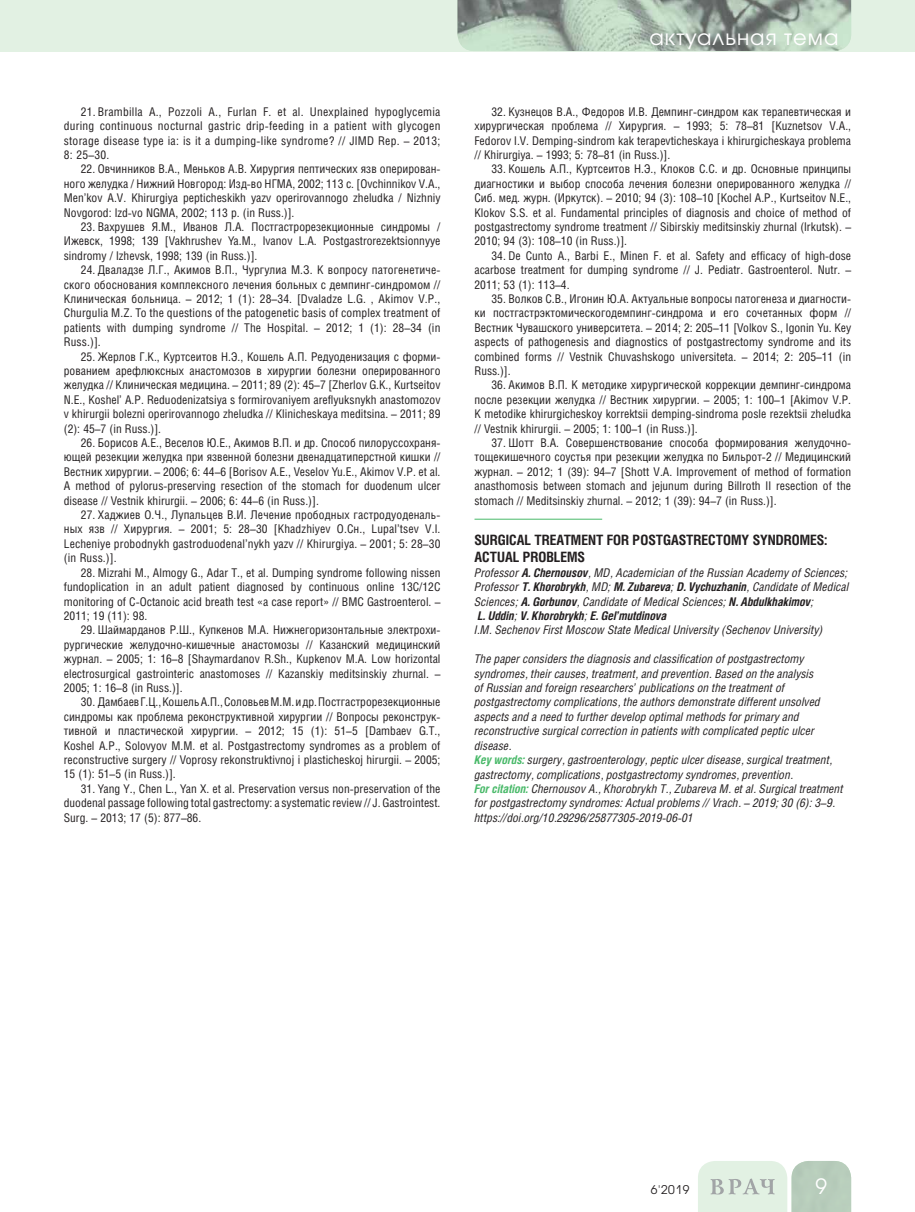
<style>
.page{position:relative;width:915px;height:1212px;background:#fff}
.page>*{position:absolute;margin:0;border:0;box-sizing:border-box;transform-origin:0 0}
.t1{font:21px "Avant Garde Gothic C";letter-spacing:.05em;color:#fff}
.t2{font:700 14.25px/17.1px "Helios Cond C";color:#231f20}
.t3{font:12px/14.4px "Helios Cond C";color:#231f20;text-align:justify}
.t4{font:italic 12px/14.4px "Helios Cond C";color:#231f20}
.t5{font:12px "Avant Garde Gothic C";color:#231f20}
.s1{font-weight:700}
.s2{font-weight:700;color:#49b969}
</style>
<div class="page">
<div style="left:0;top:0;width:914px;height:51px;background:#e2f1e3"></div>
<svg style="left:698px;top:1161px;width:152px;height:51px;background:#d0e0d2"></svg>
<img style="left:457px;top:0;width:393px;height:51px">
<hr style="left:474px;top:519px;width:128px;height:1px;background:#49b969">
<p class="t3" style="left:64px;top:106px;width:378px;text-indent:17px">21. Brambilla A., Pozzoli A., Furlan F. et al. Unexplained hypoglycemia during continuous nocturnal gastric drip-feeding in a patient with glycogen storage disease type ia: is it a dumping-like syndrome? // JIMD Rep. – 2013; 8: 25–30.</p>
<p class="t3" style="left:64px;top:163px;width:378px;text-indent:17px">22. Овчинников В.А., Меньков А.В. Хирургия пептических язв оперирован&shy;ного желудка / Нижний Новгород: Изд-во НГМА, 2002; 113 с. [Ovchinnikov V.A., Men’kov A.V. Khirurgiya pepticheskikh yazv operirovannogo zheludka / Nizhniy Novgorod: Izd-vo NGMA, 2002; 113 p. (in Russ.)].</p>
<p class="t3" style="left:64px;top:221px;width:378px;text-indent:17px">23. Вахрушев Я.М., Иванов Л.А. Постгастрорезекционные синдромы / Ижевск, 1998; 139 [Vakhrushev Ya.M., Ivanov L.A. Postgastrorezektsionnyye sindromy / Izhevsk, 1998; 139 (in Russ.)].</p>
<p class="t3" style="left:64px;top:264px;width:378px;text-indent:17px">24. Дваладзе Л.Г., Акимов В.П., Чургулиа М.З. К вопросу патогенетиче&shy;ского обоснования комплексного лечения больных с демпинг-синдромом // Клиническая больница. – 2012; 1 (1): 28–34. [Dvaladze L.G. , Akimov V.P., Churgulia M.Z. To the questions of the patogenetic basis of complex treatment of patients with dumping syndrome // The Hospital. – 2012; 1 (1): 28–34 (in Russ.)].</p>
<p class="t3" style="left:64px;top:350px;width:378px;text-indent:17px">25. Жерлов Г.К., Куртсеитов Н.Э., Кошель А.П. Редуоденизация с форми&shy;рованием арефлюксных анастомозов в хирургии болезни оперированного желудка // Клиническая медицина. – 2011; 89 (2): 45–7 [Zherlov G.K., Kurtseitov N.E., Koshel’ A.P. Reduodenizatsiya s formirovaniyem areflyuksnykh anastomozov v khirurgii bolezni operirovannogo zheludka // Klinicheskaya meditsina. – 2011; 89 (2): 45–7 (in Russ.)].</p>
<p class="t3" style="left:64px;top:437px;width:378px;text-indent:17px">26. Борисов А.Е., Веселов Ю.Е., Акимов В.П. и др. Способ пилоруссохраня&shy;ющей резекции желудка при язвенной болезни двенадцатиперстной кишки // Вестник хирургии. – 2006; 6: 44–6 [Borisov A.E., Veselov Yu.E., Akimov V.P. et al.<br>A method of pylorus-preserving resection of the stomach for duodenum ulcer disease // Vestnik khirurgii. – 2006; 6: 44–6 (in Russ.)].</p>
<p class="t3" style="left:64px;top:509px;width:378px;text-indent:17px">27. Хаджиев О.Ч., Лупальцев В.И. Лечение прободных гастродуоденаль&shy;ных язв // Хирургия. – 2001; 5: 28–30 [Khadzhiyev O.Cн., Lupal’tsev V.I.<br>Lecheniye probodnykh gastroduodenal’nykh yazv // Khirurgiya. – 2001; 5: 28–30 (in Russ.)].</p>
<p class="t3" style="left:64px;top:566px;width:378px;text-indent:17px">28. Mizrahi M., Almogy G., Adar T., et al. Dumping syndrome following nissen fundoplication in an adult patient diagnosed by continuous online 13C/12C monitoring of C-Octanoic acid breath test «a case report» // BMC Gastroenterol. – 2011; 19 (11): 98.</p>
<p class="t3" style="left:64px;top:624px;width:378px;text-indent:17px">29. Шаймарданов Р.Ш., Купкенов М.А. Нижнегоризонтальные электрохи&shy;рургические желудочно-кишечные анастомозы // Казанский медицинский журнал. – 2005; 1: 16–8 [Shaymardanov R.Sh., Kupkenov M.A. Low horizontal electrosurgical gastrointeric anastomoses // Kazanskiy meditsinskiy zhurnal. – 2005; 1: 16–8 (in Russ.)].</p>
<p class="t3" style="left:64px;top:696px;width:378px;text-indent:17px">30. Дамбаев Г.Ц., Кошель А.П., Соловьев М.М. и др. Постгастрорезекционные синдромы как проблема реконструктивной хирургии // Вопросы реконструк&shy;тивной и пластической хирургии. – 2012; 15 (1): 51–5 [Dambaev G.T., Koshel A.P., Solovyov M.M. et al. Postgastrectomy syndromes as a problem of reconstructive surgery // Voprosy rekonstruktivnoj i plasticheskoj hirurgii. – 2005; 15 (1): 51–5 (in Russ.)].</p>
<p class="t3" style="left:64px;top:782px;width:378px;text-indent:17px">31. Yang Y., Chen L., Yan X. et al. Preservation versus non-preservation of the duodenal passage following total gastrectomy: a systematic review // J. Gastrointest.<br>Surg. – 2013; 17 (5): 877–86.</p>
<h1 class="t1" style="left:649px;top:27px;width:190px">актуальная тема</h1>
<p class="t3" style="left:474px;top:106px;width:378px;text-indent:17px">32. Кузнецов В.А., Федоров И.В. Демпинг-синдром как терапевтическая и хирургическая проблема // Хирургия. – 1993; 5: 78–81 [Kuznetsov V.A., Fedorov I.V. Demping-sindrom kak terapevticheskaya i khirurgicheskaya problema // Khirurgiya. – 1993; 5: 78–81 (in Russ.)].</p>
<p class="t3" style="left:474px;top:163px;width:378px;text-indent:17px">33. Кошель А.П., Куртсеитов Н.Э., Клоков С.С. и др. Основные принципы диагностики и выбор способа лечения болезни оперированного желудка // Сиб. мед. журн. (Иркутск). – 2010; 94 (3): 108–10 [Kochel A.P., Kurtseitov N.E., Klokov S.S. et al. Fundamental principles of diagnosis and choice of method of postgastrectomy syndrome treatment // Sibirskiy meditsinskiy zhurnal (Irkutsk). – 2010; 94 (3): 108–10 (in Russ.)].</p>
<p class="t3" style="left:474px;top:250px;width:378px;text-indent:17px">34. De Cunto A., Barbi E., Minen F. et al. Safety and efficacy of high-dose acarbose treatment for dumping syndrome // J. Pediatr. Gastroenterol. Nutr. – 2011; 53 (1): 113–4.</p>
<p class="t3" style="left:474px;top:293px;width:378px;text-indent:17px">35. Волков С.В., Игонин Ю.А. Актуальные вопросы патогенеза и диагности&shy;ки постгастрэктомическогодемпинг-синдрома и его сочетанных форм // Вестник Чувашского университета. – 2014; 2: 205–11 [Volkov S., Igonin Yu. Key aspects of pathogenesis and diagnostics of postgastrectomy syndrome and its combined forms // Vestnik Chuvashskogo universiteta. – 2014; 2: 205–11 (in Russ.)].</p>
<p class="t3" style="left:474px;top:379px;width:378px;text-indent:17px">36. Акимов В.П. К методике хирургической коррекции демпинг-синдрома после резекции желудка // Вестник хирургии. – 2005; 1: 100–1 [Akimov V.P.<br>K metodike khirurgicheskoy korrektsii demping-sindroma posle rezektsii zheludka // Vestnik khirurgii. – 2005; 1: 100–1 (in Russ.)].</p>
<p class="t3" style="left:474px;top:437px;width:378px;text-indent:17px">37. Шотт В.А. Совершенствование способа формирования желудочно&shy;тощекишечного соустья при резекции желудка по Бильрот-2 // Медицинский журнал. – 2012; 1 (39): 94–7 [Shott V.A. Improvement of method of formation anasthomosis between stomach and jejunum during Billroth II resection of the stomach // Meditsinskiy zhurnal. – 2012; 1 (39): 94–7 (in Russ.)].</p>
<p class="t2" style="left:474px;top:533px;width:354px">SURGICAL TREATMENT FOR POSTGASTRECTOMY SYNDROMES:<br>ACTUAL PROBLEMS</p>
<p class="t4" style="left:474px;top:567px;width:376px">Professor <span class="s1">A. Chernousov</span>, MD, Academician of the Russian Academy of Sciences; Professor <span class="s1">T. Khorobrykh</span>, MD; <span class="s1">M. Zubareva</span>; <span class="s1">D. Vychuzhanin</span>, Candidate of Medical Sciences; <span class="s1">A. Gorbunov</span>, Candidate of Medical Sciences; <span class="s1">N. Abdulkhakimov</span>;<br><span class="s1">L. Uddin</span>; <span class="s1">V. Khorobrykh</span>; <span class="s1">E. Gel’mutdinova<br></span>I.M. Sechenov First Moscow State Medical University (Sechenov University)</p>
<p class="t4" style="left:474px;top:653px;width:370px">The paper considers the diagnosis and classification of postgastrectomy syndromes, their causes, treatment, and prevention. Based on the analysis<br>of Russian and foreign researchers’ publications on the treatment of postgastrectomy complications, the authors demonstrate different unsolved aspects and a need to further develop optimal methods for primary and reconstructive surgical correction in patients with complicated peptic ulcer disease.<br><span class="s2">Key words:</span> surgery, gastroenterology, peptic ulcer disease, surgical treatment, gastrectomy, complications, postgastrectomy syndromes, prevention.<br><span class="s2">For citation:</span> Chernousov A., Khorobrykh T., Zubareva M. et al. Surgical treatment for postgastrectomy syndromes: Actual problems // Vrach. – 2019; 30 (6): 3–9. https://doi.org/10.29296/25877305-2019-06-01</p>
<p class="t5" style="left:650px;top:1184px;width:40px">6'2019</p>
<h1 class="t1" style="left:815px;top:1177px;width:13px">9</h1>
</div>
